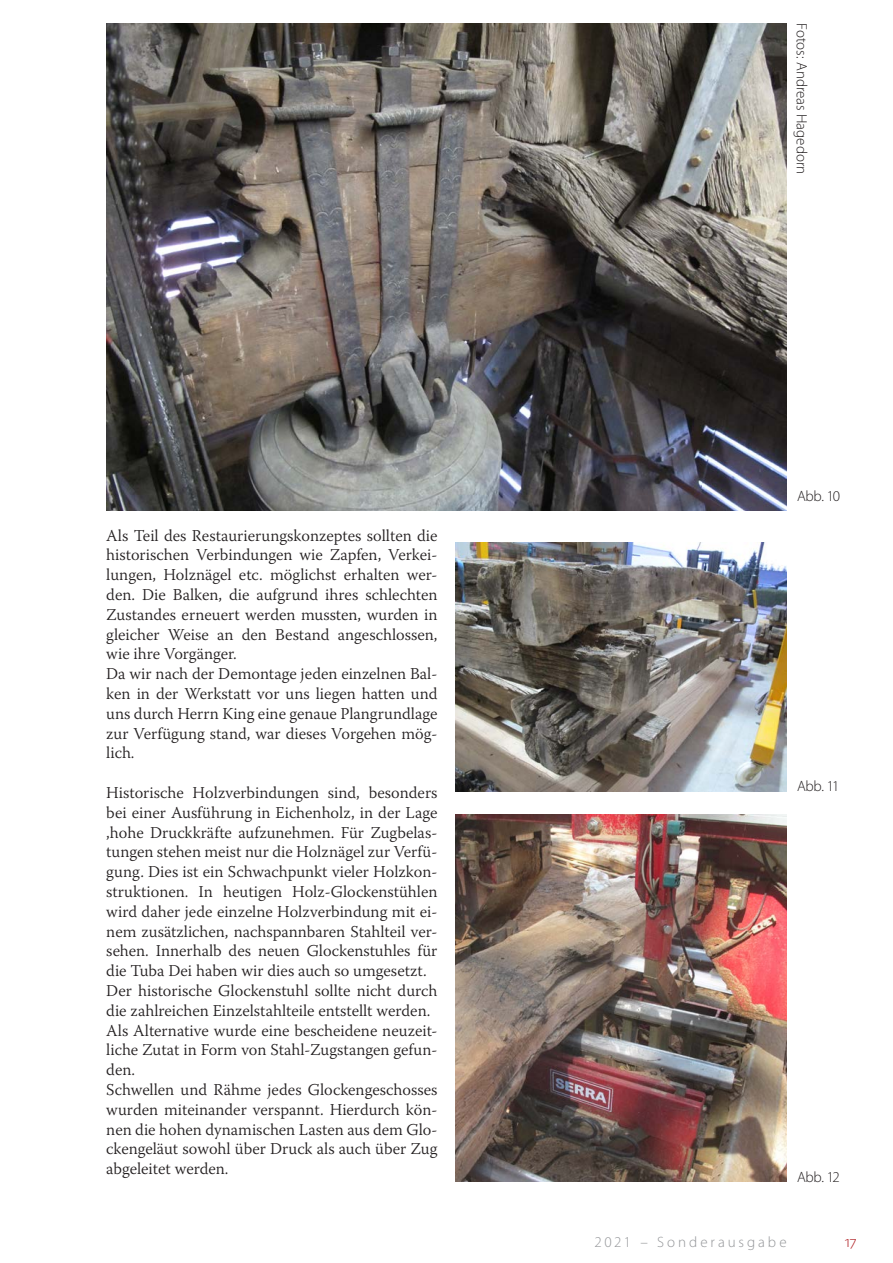
<style>
.page{position:relative;width:893px;height:1263px;background:#fff}
.page>*{position:absolute;margin:0;border:0;box-sizing:border-box;transform-origin:0 0}
.t1{font:300 16.5px/19.8px "Warnock Pro";color:#231f20}
.t2{font:300 16.5px "Myriad Pro";color:#af1e22}
.t3{font:300 15px "Myriad Pro";color:#231f20}
.t4{font:300 15px "Myriad Pro";letter-spacing:.195em;color:#939598}
</style>
<div class="page">
<img style="left:106px;top:23px;width:681px;height:487px">
<img style="left:455px;top:543px;width:332px;height:248px">
<img style="left:455px;top:814px;width:332px;height:368px">
<p class="t1" style="left:106px;top:525px;width:333px">Als Teil des Restaurierungskonzeptes sollten die historischen Verbindungen wie Zapfen, Verkei&shy;lungen, Holznägel etc. möglichst erhalten wer&shy;den. Die Balken, die aufgrund ihres schlechten Zustandes erneuert werden mussten, wurden in gleicher Weise an den Bestand angeschlossen, wie ihre Vorgänger.<br>Da wir nach der Demontage jeden einzelnen Bal&shy;ken in der Werkstatt vor uns liegen hatten und uns durch Herrn King eine genaue Plangrundlage zur Verfügung stand, war dieses Vorgehen mög&shy;lich.</p>
<p class="t1" style="left:106px;top:782px;width:333px">Historische Holzverbindungen sind, besonders bei einer Ausführung in Eichenholz, in der Lage ,hohe Druckkräfte aufzunehmen. Für Zugbelas&shy;tungen stehen meist nur die Holznägel zur Verfü&shy;gung. Dies ist ein Schwachpunkt vieler Holzkon&shy;struktionen. In heutigen Holz-Glockenstühlen wird daher jede einzelne Holzverbindung mit ei&shy;nem zusätzlichen, nachspannbaren Stahlteil ver&shy;sehen. Innerhalb des neuen Glockenstuhles für die Tuba Dei haben wir dies auch so umgesetzt.<br>Der historische Glockenstuhl sollte nicht durch die zahlreichen Einzelstahlteile entstellt werden.<br>Als Alternative wurde eine bescheidene neuzeit&shy;liche Zutat in Form von Stahl-Zugstangen gefun&shy;den.<br>Schwellen und Rähme jedes Glockengeschosses wurden miteinander verspannt. Hierdurch kön&shy;nen die hohen dynamischen Lasten aus dem Glo&shy;ckengeläut sowohl über Druck als auch über Zug abgeleitet werden.</p>
<p class="t3" style="left:810px;top:23px;width:153px;rotate:90deg">Fotos: Andreas Hagedorn</p>
<p class="t3" style="left:797px;top:487px;width:45px">Abb. 10</p>
<p class="t3" style="left:797px;top:778px;width:44px">Abb. 11</p>
<p class="t3" style="left:797px;top:1168px;width:44px">Abb. 12</p>
<p class="t4" style="left:594px;top:1234px;width:194px">2021 – Sonderausgabe</p>
<p class="t2" style="left:845px;top:1232px;width:13px">17</p>
</div>
